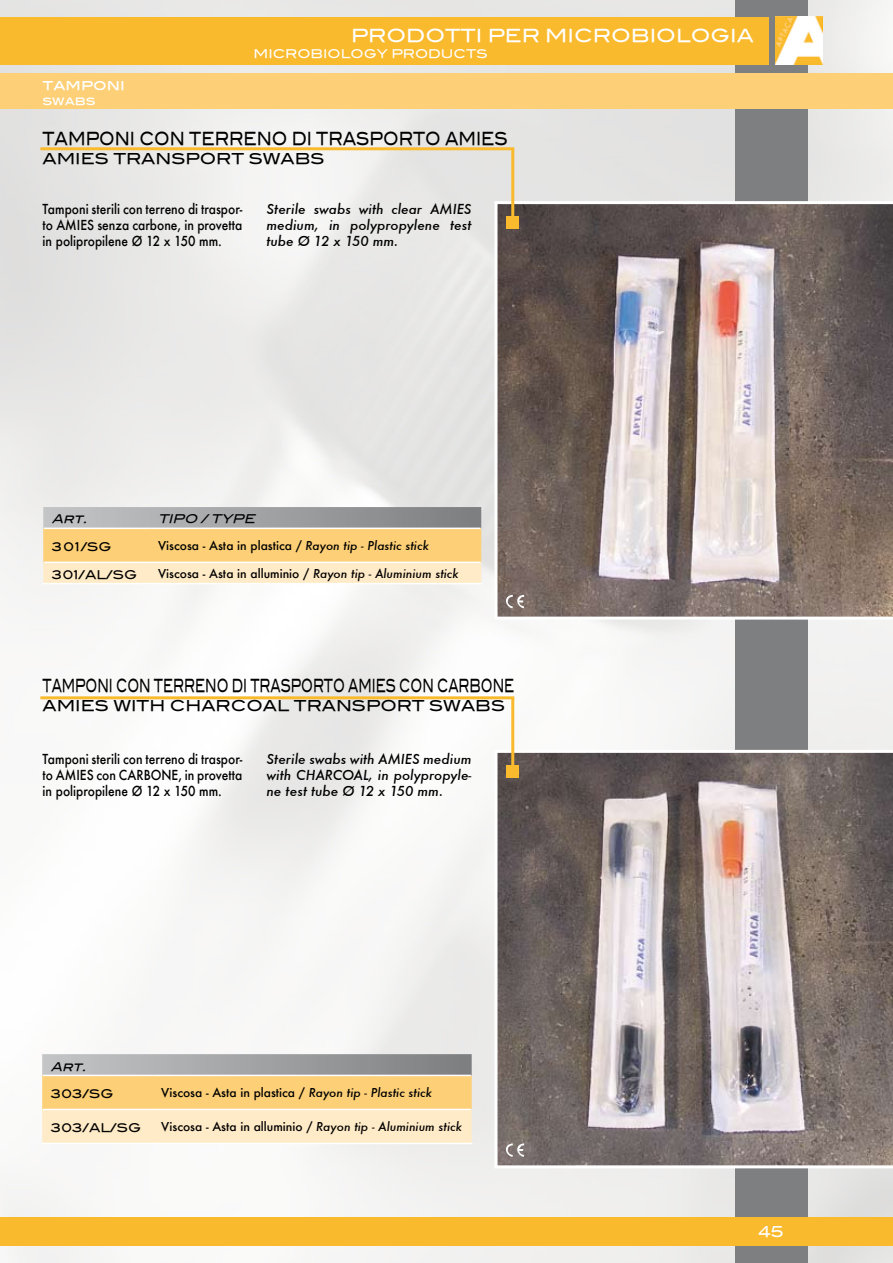
<style>
.page{position:relative;width:893px;height:1263px;background:#fff}
.page>*{position:absolute;margin:0;border:0;box-sizing:border-box;transform-origin:0 0}
.t1{font:18px "Blair Md ITCTT Medium";color:#000;scale:.6 1}
.t2{font:18px "Blair Md ITCTT Medium";color:#000;scale:.79 1}
.t3{font:18px "Blair Md ITCTT Medium";color:#fff}
.t4{font:15px "Blair Md ITCTT Medium";color:#000}
.t5{font:15px "Blair Md ITCTT Medium";color:#fff}
.t6{font:14.4px "Blair Md ITCTT Medium";color:#fff}
.t7{font:500 13.5px/16.2px "Futura";color:#000;text-align:justify;scale:.89 1}
.t8{font:italic 500 13.5px/16.2px "Futura";color:#000;text-align:justify}
.t9{font:500 12px "Futura";color:#000}
.t10{font:12px "Blair Md ITCTT Medium";color:#000}
.t11{font:12px "Blair Md ITCTT Medium";color:#fff}
.t12{font:italic 12px "Blair Md ITCTT Medium";color:#000}
.s1{font-style:italic}
</style>
<div class="page">
<img style="left:0;top:0;width:893px;height:1263px">
<div style="left:735px;top:0;width:73px;height:1263px;background:#7e7f81"></div>
<img style="left:775px;top:17px;width:48px;height:48px">
<div style="left:0;top:17px;width:768px;height:48px;background:#faba2d"></div>
<div style="left:0;top:74px;width:893px;height:35px;background:#fdcf76"></div>
<div style="left:0;top:1218px;width:893px;height:28px;background:#faba2d"></div>
<svg style="left:43px;top:507px;width:438px;height:76px;background:#e3ca9a"></svg>
<hr style="left:44px;top:528px;width:106px;height:1px;background:#fff">
<hr style="left:150px;top:528px;width:330px;height:1px;background:#fff">
<hr style="left:44px;top:562px;width:106px;height:1px;background:#fff">
<hr style="left:150px;top:562px;width:330px;height:1px;background:#fff">
<hr style="left:43px;top:583px;width:107px;height:1px;background:#fff">
<hr style="left:150px;top:583px;width:332px;height:1px;background:#fff">
<svg style="left:42px;top:1054px;width:430px;height:89px;background:#e7cfa1"></svg>
<hr style="left:43px;top:1075px;width:110px;height:1px;background:#fff">
<hr style="left:153px;top:1075px;width:318px;height:1px;background:#fff">
<hr style="left:43px;top:1109px;width:110px;height:1px;background:#fff">
<hr style="left:153px;top:1109px;width:318px;height:1px;background:#fff">
<hr style="left:41px;top:1143px;width:112px;height:1px;background:#fff">
<hr style="left:153px;top:1143px;width:319px;height:1px;background:#fff">
<img style="left:497px;top:204px;width:396px;height:413px">
<img style="left:497px;top:753px;width:396px;height:412px">
<img style="left:505px;top:595px;width:19px;height:13px">
<img style="left:505px;top:1143px;width:19px;height:14px">
<hr style="left:494px;top:750px;width:399px;height:3px;background:#fff">
<hr style="left:494px;top:1165px;width:399px;height:3px;background:#fff">
<hr style="left:494px;top:753px;width:3px;height:412px;background:#fff">
<hr style="left:494px;top:201px;width:399px;height:3px;background:#fff">
<hr style="left:494px;top:617px;width:399px;height:3px;background:#fff">
<hr style="left:494px;top:204px;width:3px;height:413px;background:#fff">
<hr style="left:40px;top:696px;width:474px;height:3px;background:#faba2d">
<hr style="left:511px;top:698px;width:3px;height:74px;background:#faba2d">
<div style="left:507px;top:766px;width:12px;height:12px;background:#faba2d"></div>
<hr style="left:40px;top:147px;width:474px;height:3px;background:#faba2d">
<hr style="left:511px;top:149px;width:3px;height:74px;background:#faba2d">
<div style="left:507px;top:217px;width:12px;height:12px;background:#faba2d"></div>
<p class="t6" style="left:43px;top:73px;width:84px">tamponi</p>
<p class="t11" style="left:43px;top:91px;width:55px">swabs</p>
<h1 class="t3" style="left:351px;top:21px;width:404px">PRODOTTI PER MICROBIOLOGIA</h1>
<p class="t11" style="left:254px;top:44px;width:236px">MICROBIOLOGY PRODUCTS</p>
<h1 class="t2" style="left:43px;top:124px;width:591px">TAMPONI CON TERRENO DI TRASPORTO AMIES</h1>
<p class="t4" style="left:43px;top:147px;width:284px">AMIES TRANSPORT SWABS</p>
<p class="t7" style="left:43px;top:201px;width:226px">Tamponi sterili con terreno di traspor&shy;to AMIES senza carbone, in provetta in polipropilene Ø 12 x 150 mm.</p>
<p class="t8" style="left:266px;top:201px;width:206px">Sterile swabs with clear AMIES medium, in polypropylene test tube Ø 12 x 150 mm.</p>
<p class="t12" style="left:52px;top:509px;width:41px">Art.</p>
<p class="t12" style="left:158px;top:509px;width:103px">TIPO /TYPE</p>
<p class="t10" style="left:52px;top:537px;width:61px">301/SG</p>
<p class="t9" style="left:158px;top:538px;width:272px">Viscosa - Asta in plastica / <span class="s1">Rayon tip - Plastic stick</span></p>
<p class="t10" style="left:52px;top:565px;width:87px">301/AL/SG</p>
<p class="t9" style="left:158px;top:565px;width:302px">Viscosa - Asta in alluminio / <span class="s1">Rayon tip - Aluminium stick</span></p>
<h1 class="t1" style="left:43px;top:671px;width:788px">TAMPONI CON TERRENO DI TRASPORTO AMIES CON CARBONE</h1>
<p class="t4" style="left:43px;top:694px;width:464px">AMIES WITH CHARCOAL TRANSPORT SWABS</p>
<p class="t7" style="left:43px;top:751px;width:226px">Tamponi sterili con terreno di traspor&shy;to AMIES con CARBONE, in provetta in polipropilene Ø 12 x 150 mm.</p>
<p class="t8" style="left:266px;top:751px;width:207px">Sterile swabs with AMIES medium with CHARCOAL, in polypropyle&shy;ne test tube Ø 12 x 150 mm.</p>
<p class="t12" style="left:51px;top:1056px;width:41px">Art.</p>
<p class="t10" style="left:51px;top:1084px;width:64px">303/SG</p>
<p class="t9" style="left:161px;top:1085px;width:272px">Viscosa - Asta in plastica / <span class="s1">Rayon tip - Plastic stick</span></p>
<p class="t10" style="left:51px;top:1118px;width:92px">303/AL/SG</p>
<p class="t9" style="left:161px;top:1119px;width:302px">Viscosa - Asta in alluminio / <span class="s1">Rayon tip - Aluminium stick</span></p>
<p class="t5" style="left:758px;top:1219px;width:27px">45</p>
</div>
